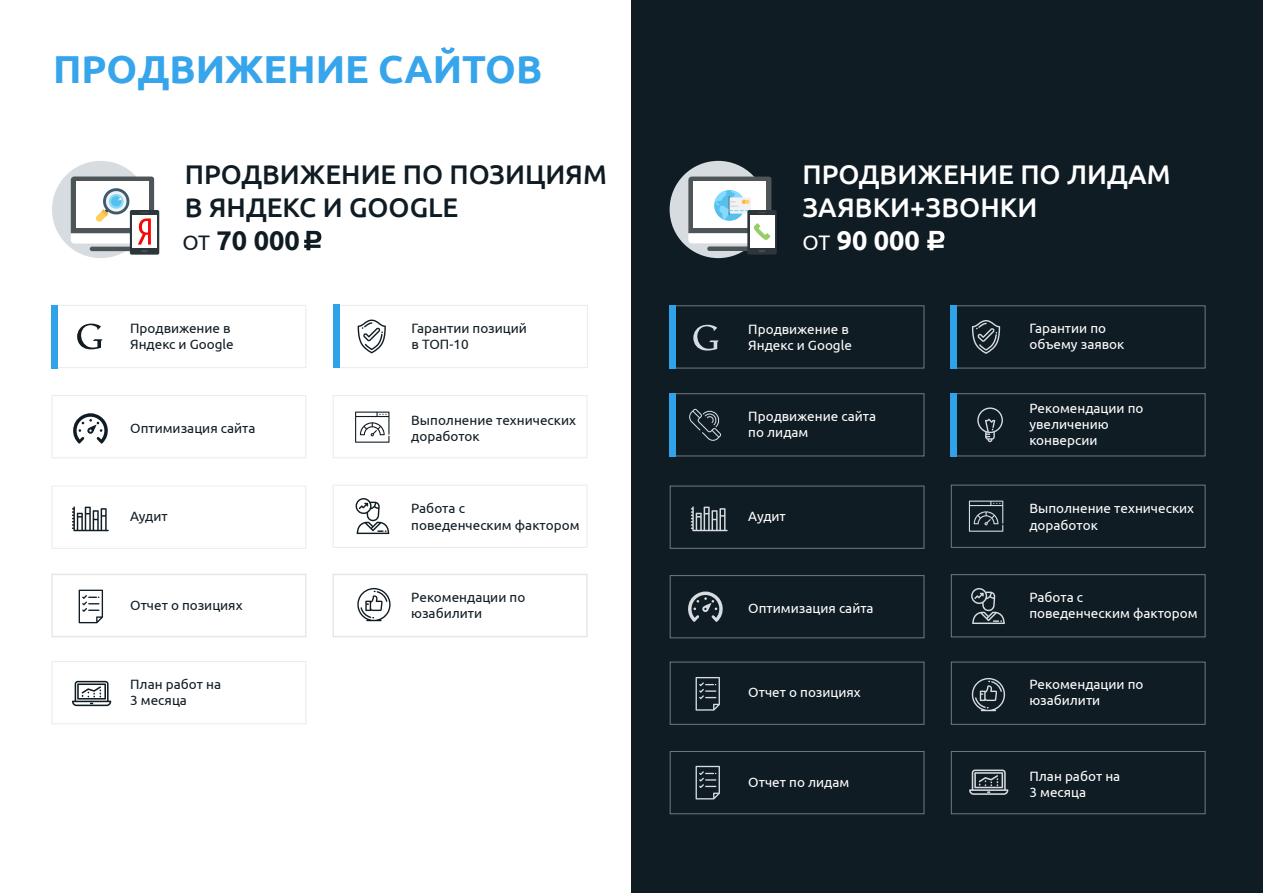
<style>
.page{position:relative;width:1263px;height:893px;background:#fff}
.page>*{position:absolute;margin:0;border:0;box-sizing:border-box;transform-origin:0 0}
.t1{font:700 39px "Ubuntu";color:#36a5ec}
.t2{font:500 27px/32.4px "Ubuntu";color:#101c23}
.t3{font:500 27px/32.4px "Ubuntu";color:#fff}
.t4{font:700 27px "Ubuntu";color:#101c23}
.t5{font:700 27px "Ubuntu";color:#fff}
.t6{font:13.5px/16.2px "Ubuntu";color:#fff}
.t7{font:13.5px/16.2px "Ubuntu";color:#101c23}
.s1{font-weight:400;font-size:21px}
</style>
<div class="page">
<div style="left:631px;top:0;width:632px;height:893px;background:#101c23"></div>
<div style="left:52px;top:395px;width:254px;height:63px;border:1px solid #d6d7d9"></div>
<div style="left:333px;top:395px;width:254px;height:63px;border:1px solid #d6d7d9"></div>
<div style="left:333px;top:485px;width:254px;height:63px;border:1px solid #d6d7d9"></div>
<svg style="left:977px;top:407px;width:26px;height:35px"></svg>
<div style="left:52px;top:486px;width:254px;height:63px;border:1px solid #d6d7d9"></div>
<svg style="left:72px;top:506px;width:37px;height:25px"></svg>
<div style="left:52px;top:305px;width:254px;height:63px;border:1px solid #d6d7d9"></div>
<svg style="left:77px;top:324px;width:25px;height:25px"></svg>
<svg style="left:693px;top:325px;width:26px;height:26px"></svg>
<svg style="left:79px;top:590px;width:24px;height:33px"></svg>
<svg style="left:695px;top:677px;width:25px;height:34px"></svg>
<svg style="left:695px;top:766px;width:25px;height:33px"></svg>
<div style="left:52px;top:661px;width:254px;height:63px;border:1px solid #d6d7d9"></div>
<svg style="left:72px;top:681px;width:39px;height:25px"></svg>
<svg style="left:969px;top:769px;width:39px;height:26px"></svg>
<svg style="left:356px;top:498px;width:33px;height:36px"></svg>
<div style="left:52px;top:574px;width:254px;height:63px;border:1px solid #d6d7d9"></div>
<div style="left:333px;top:574px;width:254px;height:63px;border:1px solid #d6d7d9"></div>
<svg style="left:971px;top:588px;width:34px;height:36px"></svg>
<div style="left:670px;top:161px;width:97px;height:97px;background:#d6dcdf;border-radius:50%"></div>
<div style="left:707px;top:246px;width:45px;height:5px;background:#4d5559;border-radius:2px"></div>
<div style="left:747px;top:210px;width:30px;height:45px;background:#2d363a;border-radius:2px"></div>
<div style="left:750px;top:215px;width:24px;height:33px;background:#fff"></div>
<svg style="left:759px;top:250px;width:6px;height:2px"></svg>
<svg style="left:688px;top:177px;width:83px;height:66px;background:#c5d1d3"></svg>
<div style="left:130px;top:210px;width:29px;height:45px;background:#2d363a;border-radius:2px"></div>
<div style="left:132px;top:215px;width:25px;height:33px;background:#fff"></div>
<svg style="left:52px;top:161px;width:102px;height:97px"></svg>
<svg style="left:969px;top:501px;width:34px;height:31px"></svg>
<svg style="left:355px;top:412px;width:34px;height:31px"></svg>
<svg style="left:971px;top:678px;width:35px;height:33px"></svg>
<svg style="left:357px;top:588px;width:34px;height:33px"></svg>
<svg style="left:691px;top:506px;width:37px;height:25px"></svg>
<svg style="left:688px;top:591px;width:35px;height:31px"></svg>
<svg style="left:73px;top:413px;width:35px;height:31px"></svg>
<svg style="left:689px;top:409px;width:32px;height:32px"></svg>
<div style="left:333px;top:305px;width:255px;height:63px;border:1px solid #d6d7d9"></div>
<svg style="left:358px;top:320px;width:28px;height:33px"></svg>
<svg style="left:972px;top:320px;width:28px;height:34px"></svg>
<div style="left:52px;top:305px;width:6px;height:64px;background:#2fa2ea"></div>
<div style="left:333px;top:305px;width:7px;height:63px;background:#2fa2ea"></div>
<div style="left:669px;top:305px;width:7px;height:64px;background:#2fa2ea"></div>
<div style="left:951px;top:305px;width:6px;height:64px;background:#2fa2ea"></div>
<div style="left:669px;top:393px;width:7px;height:63px;background:#2fa2ea"></div>
<div style="left:951px;top:393px;width:6px;height:63px;background:#2fa2ea"></div>
<svg style="left:304px;top:231px;width:17px;height:19px"></svg>
<svg style="left:927px;top:231px;width:17px;height:19px"></svg>
<h1 class="t1" style="left:53px;top:46px;width:491px">ПРОДВИЖЕНИЕ САЙТОВ</h1>
<h2 class="t2" style="left:185px;top:157px;width:424px">ПРОДВИЖЕНИЕ ПО ПОЗИЦИЯМ<br>В ЯНДЕКС И GOOGLE</h2>
<h2 class="t3" style="left:802px;top:157px;width:370px">ПРОДВИЖЕНИЕ ПО ЛИДАМ<br>ЗАЯВКИ+ЗВОНКИ</h2>
<h2 class="t4" style="left:182px;top:224px;width:119px"><span class="s1">ОТ</span> 70 000</h2>
<h2 class="t5" style="left:802px;top:224px;width:119px"><span class="s1">ОТ</span> 90 000</h2>
<p class="t7" style="left:412px;top:319px;width:117px">Гарантии позиций в ТОП-10</p>
<p class="t7" style="left:130px;top:319px;width:105px">Продвижение в<br>Яндекс и Google</p>
<p class="t6" style="left:748px;top:321px;width:105px">Продвижение в<br>Яндекс и Google</p>
<p class="t7" style="left:130px;top:419px;width:127px">Оптимизация сайта</p>
<p class="t7" style="left:130px;top:508px;width:39px">Аудит</p>
<p class="t7" style="left:130px;top:596px;width:114px">Отчет о позициях</p>
<p class="t7" style="left:130px;top:675px;width:92px">План работ на<br>3 месяца</p>
<p class="t7" style="left:411px;top:411px;width:166px">Выполнение технических доработок</p>
<p class="t7" style="left:411px;top:500px;width:170px">Работа с<br>поведенческим фактором</p>
<p class="t7" style="left:411px;top:588px;width:116px">Рекомендации по юзабилити</p>
<p class="t6" style="left:748px;top:408px;width:129px">Продвижение сайта по лидам</p>
<p class="t6" style="left:748px;top:508px;width:39px">Аудит</p>
<p class="t6" style="left:748px;top:599px;width:127px">Оптимизация сайта</p>
<p class="t6" style="left:748px;top:684px;width:114px">Отчет о позициях</p>
<p class="t6" style="left:748px;top:774px;width:102px">Отчет по лидам</p>
<p class="t6" style="left:1029px;top:320px;width:96px">Гарантии по объему заявок</p>
<p class="t6" style="left:1029px;top:400px;width:116px">Рекомендации по увеличению конверсии</p>
<p class="t6" style="left:1029px;top:500px;width:166px">Выполнение технических доработок</p>
<p class="t6" style="left:1029px;top:588px;width:170px">Работа с<br>поведенческим фактором</p>
<p class="t6" style="left:1029px;top:676px;width:116px">Рекомендации по юзабилити</p>
<p class="t6" style="left:1029px;top:767px;width:92px">План работ на<br>3 месяца</p>
</div>
